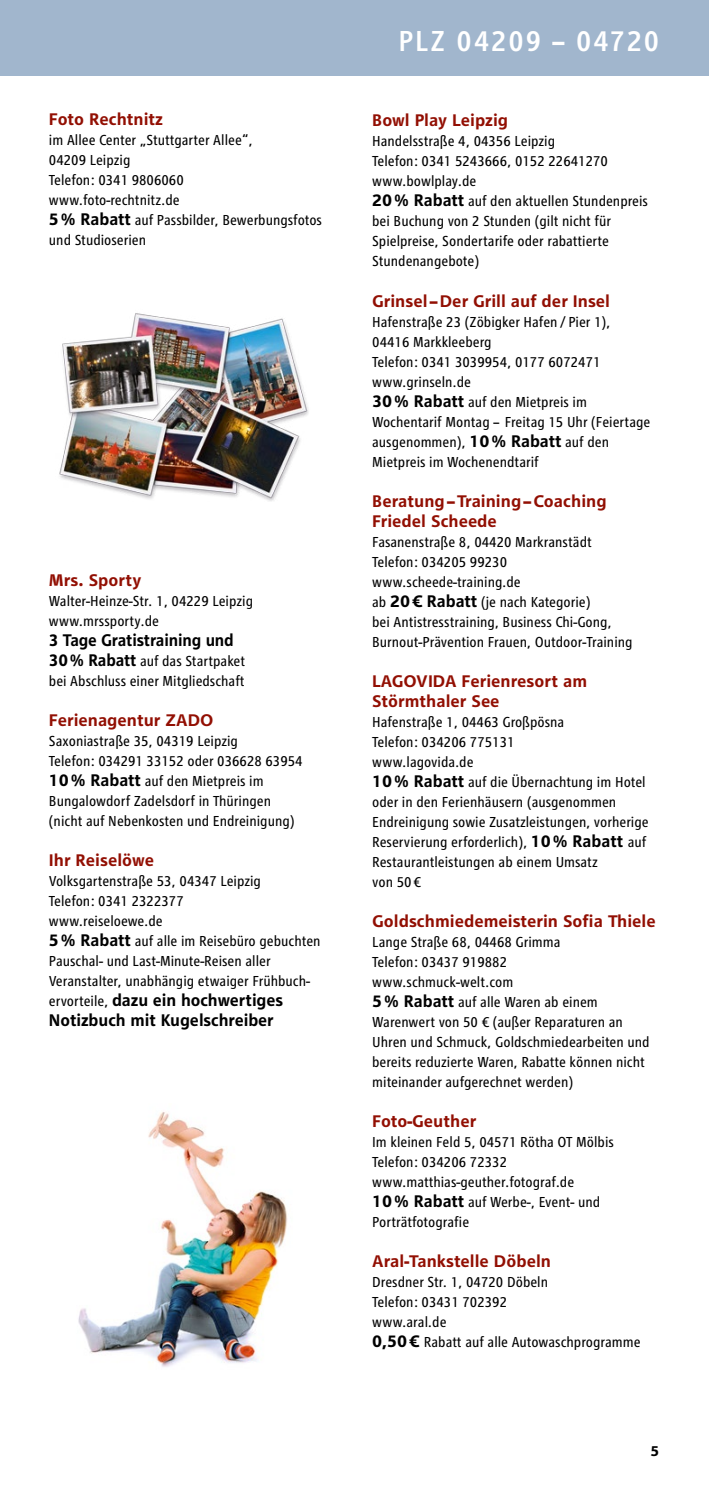
<style>
.page{position:relative;width:709px;height:1489px;background:#fff}
.page>*{position:absolute;margin:0;border:0;box-sizing:border-box;transform-origin:0 0}
.t1{font:500 condensed 30px "RWE Text";letter-spacing:.07em;color:#fff}
.t2{font:700 17.5px/20px "RWE Text";color:#920f03}
.t3{font:700 17.5px/20px "RWE Text";letter-spacing:-.005em;color:#000}
.t4{font:700 17.5px "RWE Text";letter-spacing:-.005em;color:#000;scale:.93 1}
.t5{font:condensed 15px/20px "RWE Text";color:#000}
.t6{font:700 15px "RWE Text";color:#000}
.s1{font-weight:700;font-stretch:normal;font-size:17.5px}
.s2{font-weight:400;font-stretch:condensed;font-size:15px}
</style>
<div class="page">
<div style="left:0;top:0;width:709px;height:75px;background:#a1b6cd"></div>
<img style="left:59px;top:313px;width:250px;height:188px">
<img style="left:78px;top:1112px;width:210px;height:255px">
<p class="t2" style="left:49px;top:109px;width:116px">Foto Rechtnitz</p>
<p class="t5" style="left:49px;top:130px;width:274px">im Allee Center „Stuttgarter Allee“,<br>04209 Leipzig<br>Telefon: 0341 9806060<br>www.foto-rechtnitz.de<br><span class="s1">5% Rabatt</span> auf Passbilder, Bewerbungsfotos und Studioserien</p>
<p class="t2" style="left:49px;top:569px;width:94px">Mrs. Sporty</p>
<p class="t5" style="left:49px;top:590px;width:206px">Walter-Heinze-Str. 1, 04229 Leipzig www.mrssporty.de</p>
<p class="t4" style="left:49px;top:629px;width:200px">3 Tage Gratistraining und</p>
<p class="t5" style="left:49px;top:650px;width:198px"><span class="s1">30% Rabatt</span> auf das Startpaket bei Abschluss einer Mitgliedschaft</p>
<p class="t2" style="left:49px;top:709px;width:166px">Ferienagentur ZADO</p>
<p class="t5" style="left:49px;top:730px;width:255px">Saxoniastraße 35, 04319 Leipzig<br>Telefon: 034291 33152 oder 036628 63954<br><span class="s1">10% Rabatt</span> auf den Mietpreis im Bungalowdorf Zadelsdorf in Thüringen (nicht auf Nebenkosten und Endreinigung)</p>
<p class="t2" style="left:49px;top:849px;width:107px">Ihr Reiselöwe</p>
<p class="t5" style="left:49px;top:870px;width:273px">Volksgartenstraße 53, 04347 Leipzig<br>Telefon: 0341 2322377<br>www.reiseloewe.de<br><span class="s1">5% Rabatt</span> auf alle im Reisebüro gebuchten Pauschal- und Last-Minute-Reisen aller Veranstalter, unabhängig etwaiger Frühbuch-</p>
<p class="t3" style="left:49px;top:989px;width:236px"><span class="s2">ervorteile,</span> dazu ein hochwertiges<br>Notizbuch mit Kugelschreiber</p>
<h1 class="t1" style="left:398px;top:24px;width:262px">PLZ 04209 – 04720</h1>
<p class="t2" style="left:372px;top:110px;width:137px">Bowl Play Leipzig</p>
<p class="t5" style="left:372px;top:131px;width:277px">Handelsstraße 4, 04356 Leipzig<br>Telefon: 0341 5243666, 0152 22641270 www.bowlplay.de<br><span class="s1">20% Rabatt</span> auf den aktuellen Stundenpreis bei Buchung von 2 Stunden (gilt nicht für Spielpreise, Sondertarife oder rabattierte Stundenangebote)</p>
<p class="t2" style="left:372px;top:290px;width:239px">Grinsel –Der Grill auf der Insel</p>
<p class="t5" style="left:372px;top:311px;width:280px">Hafenstraße 23 (Zöbigker Hafen / Pier 1),<br>04416 Markkleeberg<br>Telefon: 0341 3039954, 0177 6072471 www.grinseln.de<br><span class="s1">30% Rabatt</span> auf den Mietpreis im<br>Wochentarif Montag – Freitag 15 Uhr (Feiertage ausgenommen), <span class="s1">10% Rabatt</span> auf den<br>Mietpreis im Wochenendtarif</p>
<p class="t2" style="left:372px;top:490px;width:236px">Beratung–Training–Coaching<br>Friedel Scheede</p>
<p class="t5" style="left:372px;top:531px;width:262px">Fasanenstraße 8, 04420 Markranstädt Telefon: 034205 99230 www.scheede-training.de<br>ab <span class="s1">20€ Rabatt</span> (je nach Kategorie)<br>bei Antistresstraining, Business Chi-Gong, Burnout-Prävention Frauen, Outdoor-Training</p>
<p class="t2" style="left:372px;top:670px;width:217px">LAGOVIDA Ferienresort am<br>Störmthaler See</p>
<p class="t5" style="left:372px;top:711px;width:278px">Hafenstraße 1, 04463 Großpösna<br>Telefon: 034206 775131<br>www.lagovida.de<br><span class="s1">10% Rabatt</span> auf die Übernachtung im Hotel oder in den Ferienhäusern (ausgenommen<br>Endreinigung sowie Zusatzleistungen, vorherige<br>Reservierung erforderlich), <span class="s1">10% Rabatt</span> auf<br>Restaurantleistungen ab einem Umsatz<br>von 50 €</p>
<p class="t2" style="left:372px;top:910px;width:285px">Goldschmiedemeisterin Sofia Thiele</p>
<p class="t5" style="left:372px;top:931px;width:279px">Lange Straße 68, 04468 Grimma<br>Telefon: 03437 919882 www.schmuck-welt.com<br><span class="s1">5% Rabatt</span> auf alle Waren ab einem Warenwert von 50 € (außer Reparaturen an Uhren und Schmuck, Goldschmiedearbeiten und bereits reduzierte Waren, Rabatte können nicht miteinander aufgerechnet werden)</p>
<p class="t2" style="left:372px;top:1110px;width:105px">Foto-Geuther</p>
<p class="t5" style="left:372px;top:1131px;width:243px">Im kleinen Feld 5, 04571 Rötha OT Mölbis<br>Telefon: 034206 72332 www.matthias-geuther.fotograf.de<br><span class="s1">10% Rabatt</span> auf Werbe-, Event- und<br>Porträtfotografie</p>
<p class="t2" style="left:372px;top:1250px;width:180px">Aral-Tankstelle Döbeln</p>
<p class="t5" style="left:372px;top:1271px;width:270px">Dresdner Str. 1, 04720 Döbeln<br>Telefon: 03431 702392<br>www.aral.de<br><span class="s1">0,50€</span> Rabatt auf alle Autowaschprogramme</p>
<p class="t6" style="left:650px;top:1441px;width:10px">5</p>
</div>
